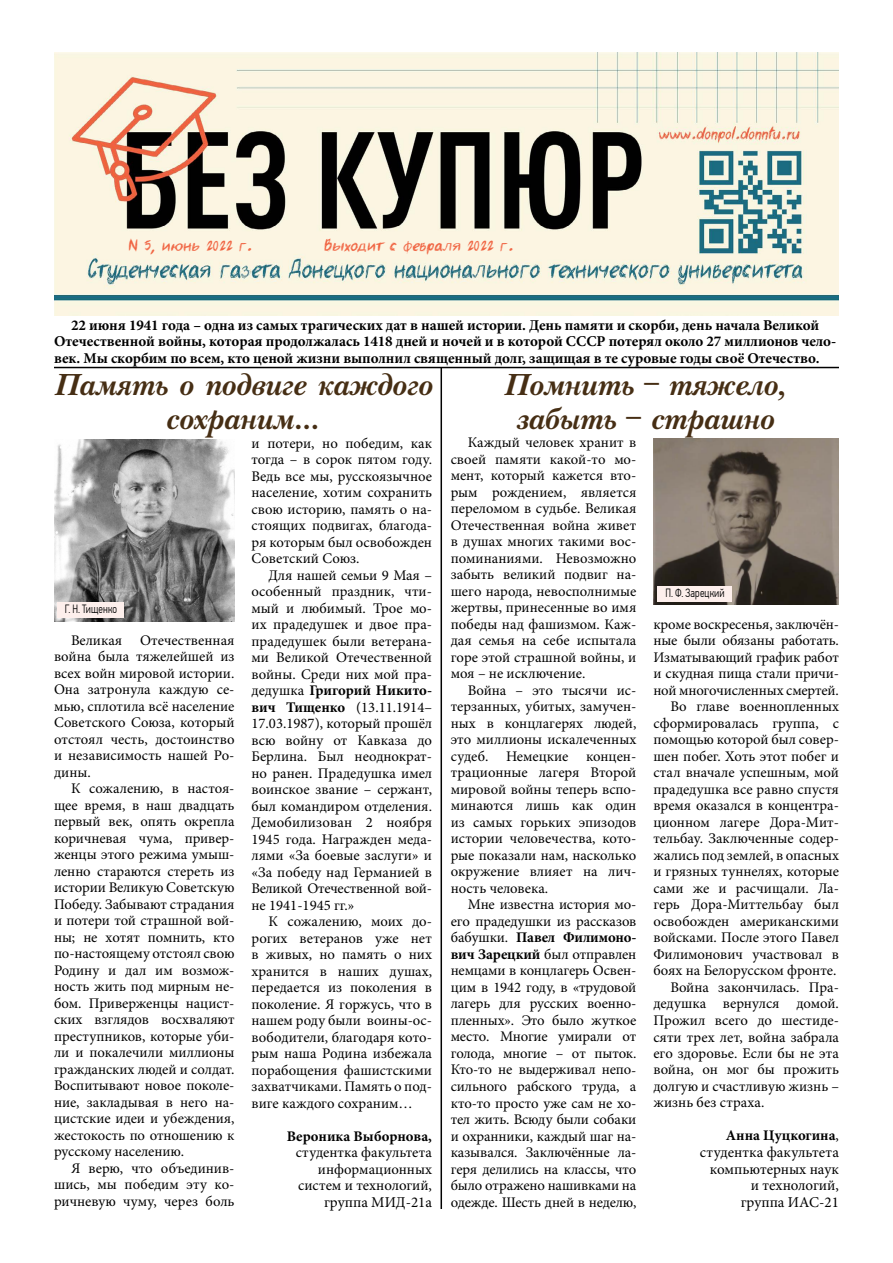
<style>
.page{position:relative;width:893px;height:1263px;background:#fff}
.page>*{position:absolute;margin:0;border:0;box-sizing:border-box;transform-origin:0 0}
.t1{font:italic 700 31.5px/34.5px "New Baskerville ITC";color:#462e14;text-align:center}
.t2{font:18px "beermoney";color:#f06341}
.t3{font:700 15px/16.5px "Minion Pro";letter-spacing:-.005em;color:#000}
.t4{font:15px/16.5px "Minion Pro";color:#000;text-align:right}
.t5{font:14.85px "Minion Pro";letter-spacing:-.005em;color:#000}
.t6{font:14.7px/16.5px "Minion Pro";color:#000;text-align:justify}
.t7{font:700 14.7px "Minion Pro";color:#000}
.t8{font:300 12px "PF Din Text Cond Pro";letter-spacing:.01em;color:#000;scale:.9 1}
.s1{font-weight:700}
.s2{font-weight:400}
</style>
<div class="page">
<hr style="left:54px;top:367px;width:785px;height:1px;background:#000">
<img style="left:54px;top:53px;width:785px;height:263px">
<img style="left:54px;top:439px;width:181px;height:182px">
<hr style="left:441px;top:368px;width:1px;height:841px;background:#000">
<img style="left:654px;top:439px;width:185px;height:166px">
<div style="left:57px;top:602px;width:66px;height:16px;background:#fdefec"></div>
<div style="left:657px;top:586px;width:74px;height:15px;background:#fdefec"></div>
<p class="t2" style="left:129px;top:234px;width:126px">N 5, июнь 2022 г.</p>
<p class="t2" style="left:324px;top:234px;width:191px">Выходит с февраля 2022 г.</p>
<p class="t3" style="left:54px;top:316px;width:784px;text-indent:17px">22 июня 1941 года – одна из самых трагических дат в нашей истории. День памяти и скорби, день начала Великой<br>Отечественной войны, которая продолжалась 1418 дней и ночей и в которой СССР потерял около 27 миллионов чело&shy;век. Мы скорбим по всем, кто ценой жизни выполнил священный долг, защищая в те суровые годы своё Отечество.</p>
<h1 class="t1" style="left:54px;top:368px;width:380px">Память о подвиге каждого сохраним…</h1>
<h1 class="t1" style="left:504px;top:368px;width:283px">Помнить – тяжело, забыть – страшно</h1>
<p class="t6" style="left:451px;top:434px;width:187px;text-indent:17px">Каждый человек хранит в своей памяти какой-то мо&shy;мент, который кажется вто&shy;рым рождением, является переломом в судьбе. Великая Отечественная война живет в душах многих такими вос&shy;поминаниями. Невозможно забыть великий подвиг на&shy;шего народа, невосполнимые жертвы, принесенные во имя победы над фашизмом. Каж&shy;дая семья на себе испытала горе этой страшной войны, и моя – не исключение.</p>
<p class="t6" style="left:451px;top:682px;width:187px;text-indent:17px">Война – это тысячи ис&shy;терзанных, убитых, замучен&shy;ных в концлагерях людей, это миллионы искалеченных судеб. Немецкие концен&shy;трационные лагеря Второй мировой войны теперь вспо&shy;минаются лишь как один из самых горьких эпизодов истории человечества, кото&shy;рые показали нам, насколько окружение влияет на лич&shy;ность человека.</p>
<p class="t6" style="left:451px;top:896px;width:187px;text-indent:17px">Мне известна история мо&shy;его прадедушки из рассказов бабушки. <span class="s1">Павел Филимоно&shy;вич Зарецкий</span> был отправлен немцами в концлагерь Освен&shy;цим в 1942 году, в «трудовой лагерь для русских военно&shy;пленных». Это было жуткое место. Многие умирали от голода, многие – от пыток.<br>Кто-то не выдерживал непо&shy;сильного рабского труда, а кто-то просто уже сам не хо&shy;тел жить. Всюду были собаки и охранники, каждый шаг на&shy;казывался. Заключённые ла&shy;геря делились на классы, что было отражено нашивками на одежде. Шесть дней в неделю,</p>
<p class="t6" style="left:252px;top:435px;width:182px">и потери, но победим, как тогда – в сорок пятом году.<br>Ведь все мы, русскоязычное население, хотим сохранить свою историю, память о на&shy;стоящих подвигах, благода&shy;ря которым был освобожден Советский Союз.</p>
<p class="t6" style="left:252px;top:567px;width:182px;text-indent:17px">Для нашей семьи 9 Мая – особенный праздник, чти&shy;мый и любимый. Трое мо&shy;их прадедушек и двое пра&shy;прадедушек были ветерана&shy;ми Великой Отечественной войны. Среди них мой пра&shy;дедушка <span class="s1">Григорий Никито&shy;вич Тищенко</span> (13.11.1914– 17.03.1987), который прошёл всю войну от Кавказа до Берлина. Был неоднократ&shy;но ранен. Прадедушка имел воинское звание – сержант, был командиром отделения.<br>Демобилизован 2 ноября 1945 года. Награжден меда&shy;лями «За боевые заслуги» и «За победу над Германией в Великой Отечественной вой&shy;не 1941-1945 гг.»</p>
<p class="t6" style="left:252px;top:913px;width:182px;text-indent:17px">К сожалению, моих до&shy;рогих ветеранов уже нет в живых, но память о них хранится в наших душах, передается из поколения в поколение. Я горжусь, что в нашем роду были воины-ос&shy;вободители, благодаря кото&shy;рым наша Родина избежала порабощения фашистскими захватчиками. Память о под&shy;виге каждого сохраним…</p>
<p class="t7" style="left:287px;top:1126px;width:147px">Вероника Выборнова,</p>
<p class="t6" style="left:296px;top:1144px;width:138px;text-align:right">студентка факультета информационных</p>
<p class="t5" style="left:298px;top:1175px;width:135px">систем и технологий,</p>
<p class="t4" style="left:324px;top:1194px;width:109px">группа МИД-21а</p>
<p class="t8" style="left:666px;top:586px;width:67px">П. Ф. Зарецкий</p>
<p class="t8" style="left:65px;top:602px;width:60px">Г. Н. Тищенко</p>
<p class="t6" style="left:653px;top:616px;width:187px">кроме воскресенья, заключён-</p>
<p class="t6" style="left:653px;top:632px;width:187px">ные были обязаны работать.</p>
<p class="t6" style="left:653px;top:649px;width:187px">Изматывающий график работ</p>
<p class="t6" style="left:653px;top:665px;width:187px">и скудная пища стали причи-</p>
<p class="t6" style="left:653px;top:682px;width:187px">ной многочисленных смертей.</p>
<p class="t6" style="left:670px;top:698px;width:170px">Во главе военнопленных</p>
<p class="t6" style="left:653px;top:715px;width:187px">сформировалась группа, с</p>
<p class="t6" style="left:653px;top:731px;width:187px">помощью которой был совер-</p>
<p class="t6" style="left:653px;top:748px;width:187px">шен побег. Хоть этот побег и</p>
<p class="t6" style="left:653px;top:764px;width:187px">стал вначале успешным, мой</p>
<p class="t6" style="left:653px;top:781px;width:187px">прадедушка все равно спустя</p>
<p class="t6" style="left:653px;top:797px;width:187px">время оказался в концентра-</p>
<p class="t6" style="left:653px;top:814px;width:187px">ционном лагере Дора-Мит-</p>
<p class="t6" style="left:653px;top:830px;width:187px">тельбау. Заключенные содер-</p>
<p class="t6" style="left:653px;top:847px;width:187px">жались под землей, в опасных</p>
<p class="t6" style="left:653px;top:863px;width:187px">и грязных туннелях, которые</p>
<p class="t6" style="left:653px;top:880px;width:187px">сами же и расчищали. Ла-</p>
<p class="t6" style="left:653px;top:896px;width:187px">герь Дора-Миттельбау был</p>
<p class="t6" style="left:653px;top:913px;width:187px">освобожден американскими</p>
<p class="t6" style="left:653px;top:929px;width:187px">войсками. После этого Павел</p>
<p class="t6" style="left:653px;top:946px;width:187px">Филимонович участвовал в</p>
<p class="t6" style="left:653px;top:962px;width:185px">боях на Белорусском фронте.</p>
<p class="t6" style="left:670px;top:979px;width:170px">Война закончилась. Пра-</p>
<p class="t6" style="left:653px;top:995px;width:187px">дедушка вернулся домой.</p>
<p class="t6" style="left:653px;top:1012px;width:187px">Прожил всего до шестиде-</p>
<p class="t6" style="left:653px;top:1028px;width:187px">сяти трех лет, война забрала</p>
<p class="t6" style="left:653px;top:1045px;width:187px">его здоровье. Если бы не эта</p>
<p class="t6" style="left:653px;top:1061px;width:187px">война, он мог бы прожить</p>
<p class="t6" style="left:653px;top:1078px;width:187px">долгую и счастливую жизнь –</p>
<p class="t6" style="left:653px;top:1094px;width:112px">жизнь без страха.</p>
<p class="t7" style="left:726px;top:1125px;width:115px">Анна Цуцкогина<span class="s2">,</span></p>
<p class="t4" style="left:700px;top:1144px;width:141px">студентка факультета компьютерных наук и технологий,<br>группа ИАС-21</p>
<p class="t6" style="left:54px;top:632px;width:182px;text-indent:17px">Великая Отечественная война была тяжелейшей из всех войн мировой истории.<br>Она затронула каждую се&shy;мью, сплотила всё население Советского Союза, который отстоял честь, достоинство и независимость нашей Ро&shy;дины.</p>
<p class="t6" style="left:54px;top:780px;width:182px;text-indent:17px">К сожалению, в настоя&shy;щее время, в наш двадцать первый век, опять окрепла коричневая чума, привер&shy;женцы этого режима умыш&shy;ленно стараются стереть из истории Великую Советскую Победу. Забывают страдания и потери той страшной вой&shy;ны; не хотят помнить, кто по-настоящему отстоял свою Родину и дал им возмож&shy;ность жить под мирным не&shy;бом. Приверженцы нацист&shy;ских взглядов восхваляют преступников, которые уби&shy;ли и покалечили миллионы гражданских людей и солдат.<br>Воспитывают новое поколе&shy;ние, закладывая в него на&shy;цистские идеи и убеждения, жестокость по отношению к русскому населению.</p>
<p class="t6" style="left:54px;top:1160px;width:182px;text-indent:17px">Я верю, что объединив&shy;шись, мы победим эту ко&shy;ричневую чуму, через боль</p>
</div>
